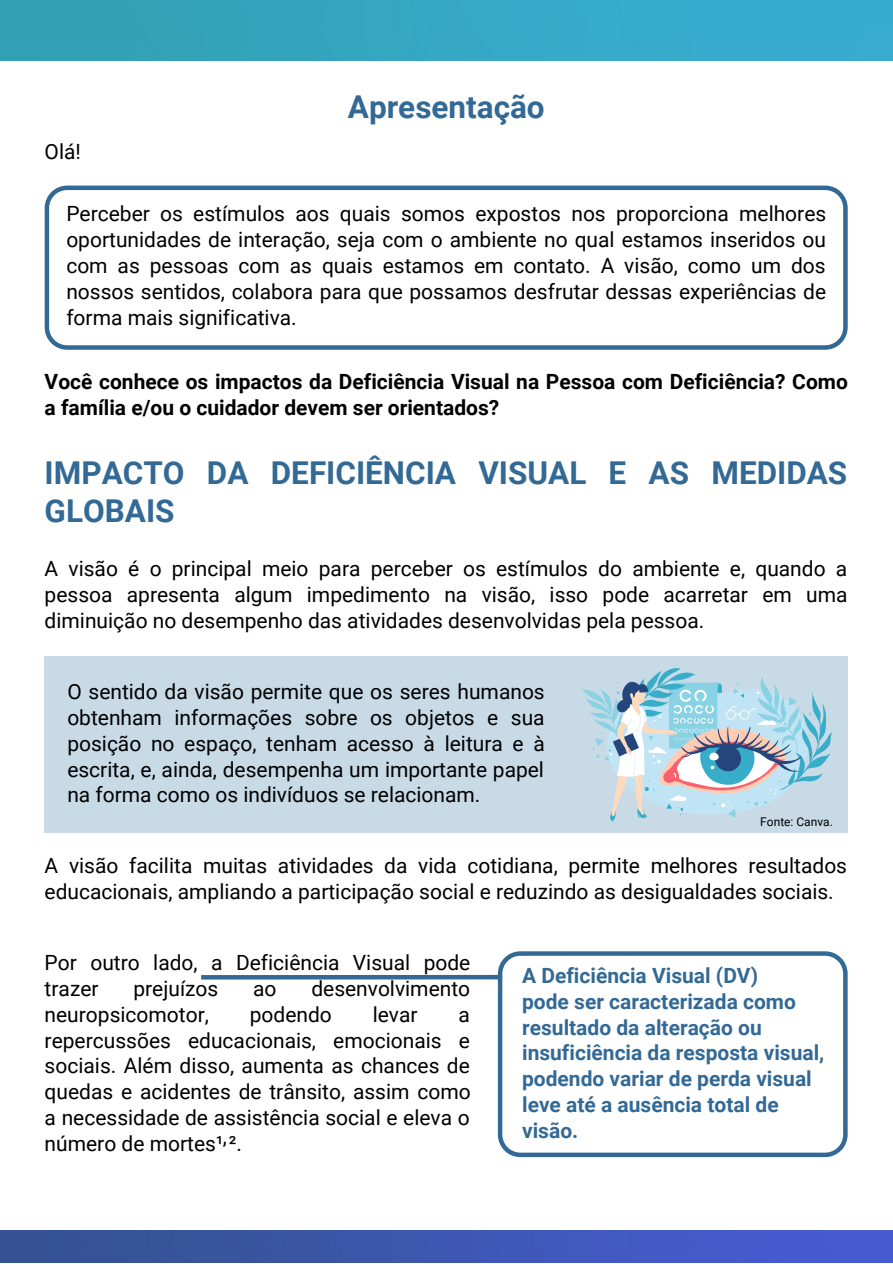
<style>
.page{position:relative;width:893px;height:1264px;background:#fff}
.page>*{position:absolute;margin:0;border:0;box-sizing:border-box;transform-origin:0 0}
.t1{font:700 31.5px/38.2px "Roboto";color:#336995}
.t2{font:21px/25.8px "Roboto";color:#000;text-align:justify}
.t3{font:700 21px/25.8px "Roboto";color:#336995}
.t4{font:700 21px/25.8px "Roboto";color:#000}
.t5{font:12px "Roboto";color:#000}
</style>
<div class="page">
<img style="left:0;top:0;width:892px;height:1262px">
<div style="left:0;top:61px;width:892px;height:1169px;background:#fff"></div>
<svg style="left:45px;top:185px;width:802px;height:165px"></svg>
<div style="left:45px;top:656px;width:802px;height:177px;background:#c8dae6"></div>
<svg style="left:581px;top:667px;width:251px;height:154px;background:#b5d0de"></svg>
<svg style="left:498px;top:951px;width:349px;height:206px"></svg>
<div style="left:201px;top:974px;width:297px;height:5px;background:#336995"></div>
<p class="t2" style="left:45px;top:138px;width:38px">Olá!</p>
<p class="t1" style="left:348px;top:88px;width:198px">Apresentação</p>
<p class="t2" style="left:66px;top:201px;width:761px">Perceber os estímulos aos quais somos expostos nos proporciona melhores oportunidades de interação, seja com o ambiente no qual estamos inseridos ou com as pessoas com as quais estamos em contato. A visão, como um dos nossos sentidos, colabora para que possamos desfrutar dessas experiências de forma mais significativa.</p>
<p class="t4" style="left:45px;top:369px;width:804px">Você conhece os impactos da Deficiência Visual na Pessoa com Deficiência? Como a família e/ou o cuidador devem ser orientados?</p>
<p class="t1" style="left:45px;top:454px;width:804px">IMPACTO DA DEFICIÊNCIA VISUAL E AS MEDIDAS<br>GLOBAIS</p>
<p class="t2" style="left:45px;top:556px;width:804px">A visão é o principal meio para perceber os estímulos do ambiente e, quando a pessoa apresenta algum impedimento na visão, isso pode acarretar em uma diminuição no desempenho das atividades desenvolvidas pela pessoa.</p>
<p class="t2" style="left:67px;top:679px;width:479px">O sentido da visão permite que os seres humanos obtenham informações sobre os objetos e sua posição no espaço, tenham acesso à leitura e à escrita, e, ainda, desempenha um importante papel na forma como os indivíduos se relacionam.</p>
<p class="t5" style="left:760px;top:814px;width:74px">Fonte: Canva.</p>
<p class="t2" style="left:45px;top:853px;width:803px">A visão facilita muitas atividades da vida cotidiana, permite melhores resultados educacionais, ampliando a participação social e reduzindo as desigualdades sociais.</p>
<p class="t2" style="left:45px;top:949px;width:427px">Por outro lado, a Deficiência Visual pode trazer</p>
<p class="t2" style="left:133px;top:975px;width:86px">prejuízos</p>
<p class="t2" style="left:253px;top:975px;width:25px">ao</p>
<p class="t2" style="left:311px;top:975px;width:160px">desenvolvimento</p>
<p class="t2" style="left:45px;top:1001px;width:166px">neuropsicomotor,</p>
<p class="t2" style="left:250px;top:1001px;width:84px">podendo</p>
<p class="t2" style="left:372px;top:1001px;width:46px">levar</p>
<p class="t2" style="left:45px;top:1001px;width:427px;text-indent:414px">a repercussões educacionais, emocionais e sociais. Além disso, aumenta as chances de quedas e acidentes de trânsito, assim como a necessidade de assistência social e eleva o número de mortes¹ ².</p>
<p class="t2" style="left:223px;top:1123px;width:6px">,</p>
<p class="t3" style="left:522px;top:962px;width:237px">A Deficiência Visual (DV)</p>
<p class="t3" style="left:522px;top:988px;width:304px">pode ser caracterizada como resultado da alteração ou insuficiência da resposta visual, podendo variar de perda visual leve até a ausência total de visão.</p>
</div>
